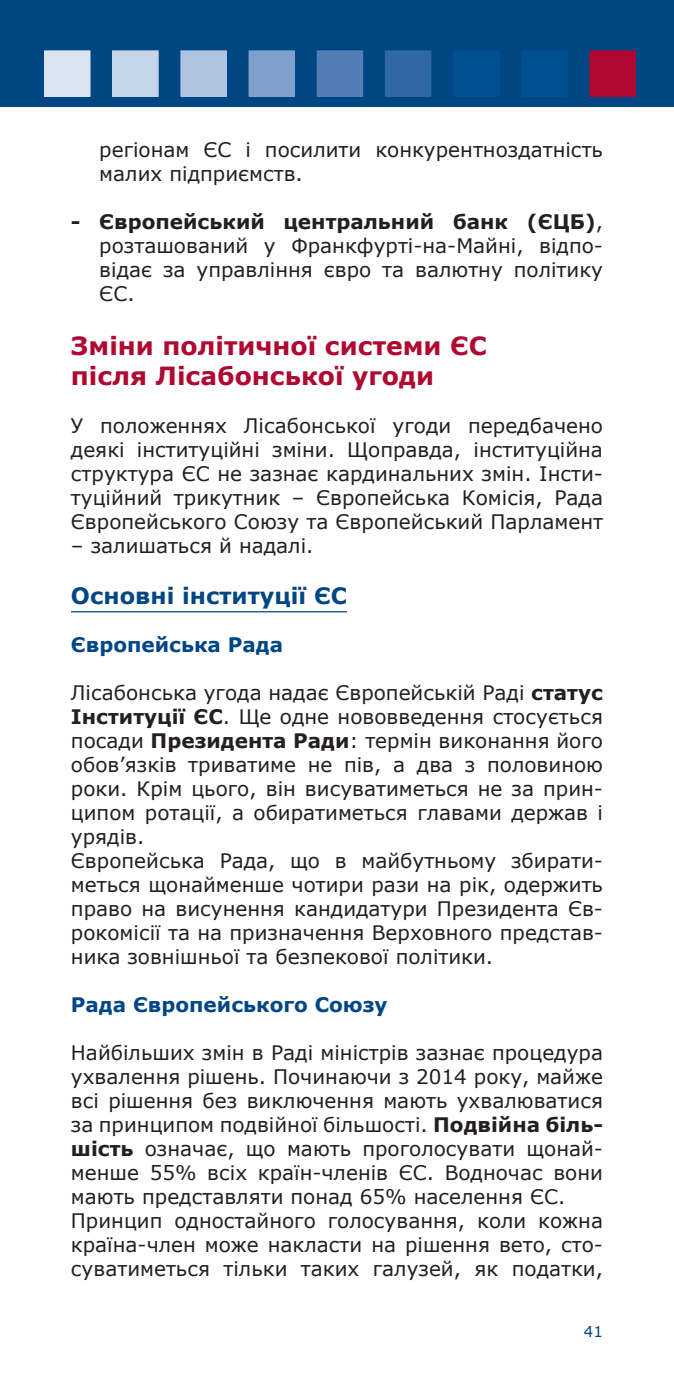
<style>
.page{position:relative;width:674px;height:1382px;background:#fff}
.page>*{position:absolute;margin:0;border:0;box-sizing:border-box;transform-origin:0 0}
.t1{font:700 25px/30px "Verdana";color:#b00931}
.t2{font:700 22.5px "Verdana";color:#004685}
.t3{font:20px/24px "Verdana";color:#231f20}
.t4{font:700 20px "Verdana";color:#004685}
.t5{font:15px "Verdana";color:#004685}
.s1{font-weight:700}
</style>
<div class="page">
<div style="left:0;top:0;width:673px;height:106px;background:#004685"></div>
<div style="left:589px;top:51px;width:46px;height:45px;background:#b00931"></div>
<div style="left:589px;top:51px;width:46px;height:46px;border:1px solid #b00932"></div>
<div style="left:521px;top:51px;width:46px;height:45px;background:#00508f"></div>
<div style="left:453px;top:51px;width:45px;height:45px;background:#00508f"></div>
<div style="left:385px;top:51px;width:45px;height:45px;background:#3068a5"></div>
<div style="left:385px;top:51px;width:46px;height:46px;border:1px solid #3068a5"></div>
<div style="left:317px;top:51px;width:45px;height:45px;background:#527eb5"></div>
<div style="left:317px;top:51px;width:46px;height:46px;border:1px solid #527eb5"></div>
<div style="left:249px;top:51px;width:45px;height:45px;background:#7ea0cb"></div>
<div style="left:248px;top:51px;width:46px;height:46px;border:1px solid #7ea0cb"></div>
<div style="left:181px;top:51px;width:45px;height:45px;background:#aec3e0"></div>
<div style="left:180px;top:51px;width:46px;height:46px;border:1px solid #aec3e0"></div>
<div style="left:113px;top:51px;width:45px;height:45px;background:#c5d4e8"></div>
<div style="left:112px;top:51px;width:46px;height:46px;border:1px solid #c5d4e8"></div>
<div style="left:45px;top:51px;width:45px;height:45px;background:#dbe5f2"></div>
<div style="left:44px;top:51px;width:46px;height:46px;border:1px solid #dbe5f2"></div>
<hr style="left:71px;top:611px;width:276px;height:1px;background:#004685">
<p class="t3" style="left:99px;top:137px;width:505px">регіонам ЄС і посилити конкурентноздатність малих підприємств.</p>
<p class="t3" style="left:99px;top:209px;width:505px;text-align:justify;text-indent:-28px"><span class="s1">- Європейський центральний банк (ЄЦБ)</span>, розташований у Франкфурті-на-Майні, відпо&shy;відає за управління євро та валютну політику ЄС.</p>
<p class="t1" style="left:71px;top:330px;width:417px">Зміни політичної системи ЄС після Лісабонської угоди</p>
<p class="t3" style="left:71px;top:413px;width:533px;text-align:justify">У положеннях Лісабонської угоди передбачено деякі інституційні зміни. Щоправда, інституційна структура ЄС не зазнає кардинальних змін. Інсти&shy;туційний трикутник – Європейська Комісія, Рада Європейського Союзу та Європейський Парламент</p>
<p class="t3" style="left:71px;top:533px;width:244px">– залишаться й надалі.</p>
<p class="t2" style="left:71px;top:581px;width:277px">Основні інституції ЄС</p>
<p class="t4" style="left:71px;top:632px;width:213px">Європейська Рада</p>
<p class="t3" style="left:71px;top:680px;width:533px">Лісабонська угода надає Європейській Раді <span class="s1">статус Інституції ЄС</span>. Ще одне нововведення стосується посади <span class="s1">Президента Ради</span>: термін виконання його обов’язків триватиме не пів, а два з половиною роки. Крім цього, він висуватиметься не за прин&shy;ципом ротації, а обиратиметься главами держав і урядів.<br>Європейська Рада, що в майбутньому збирати&shy;меться щонайменше чотири рази на рік, одержить право на висунення кандидатури Президента Єв&shy;рокомісії та на призначення Верховного представ&shy;ника зовнішньої та безпекової політики.</p>
<p class="t4" style="left:71px;top:992px;width:318px">Рада Європейського Союзу</p>
<p class="t3" style="left:71px;top:1040px;width:533px">Найбільших змін в Раді міністрів зазнає процедура ухвалення рішень. Починаючи з 2014 року, майже всі рішення без виключення мають ухвалюватися за принципом подвійної більшості. <span class="s1">Подвійна біль&shy;шість</span> означає, що мають проголосувати щонай&shy;менше 55% всіх країн-членів ЄС. Водночас вони мають представляти понад 65% населення ЄС.<br>Принцип одностайного голосування, коли кожна країна-член може накласти на рішення вето, сто&shy;суватиметься тільки таких галузей, як податки,</p>
<p class="t5" style="left:583px;top:1322px;width:21px">41</p>
</div>
